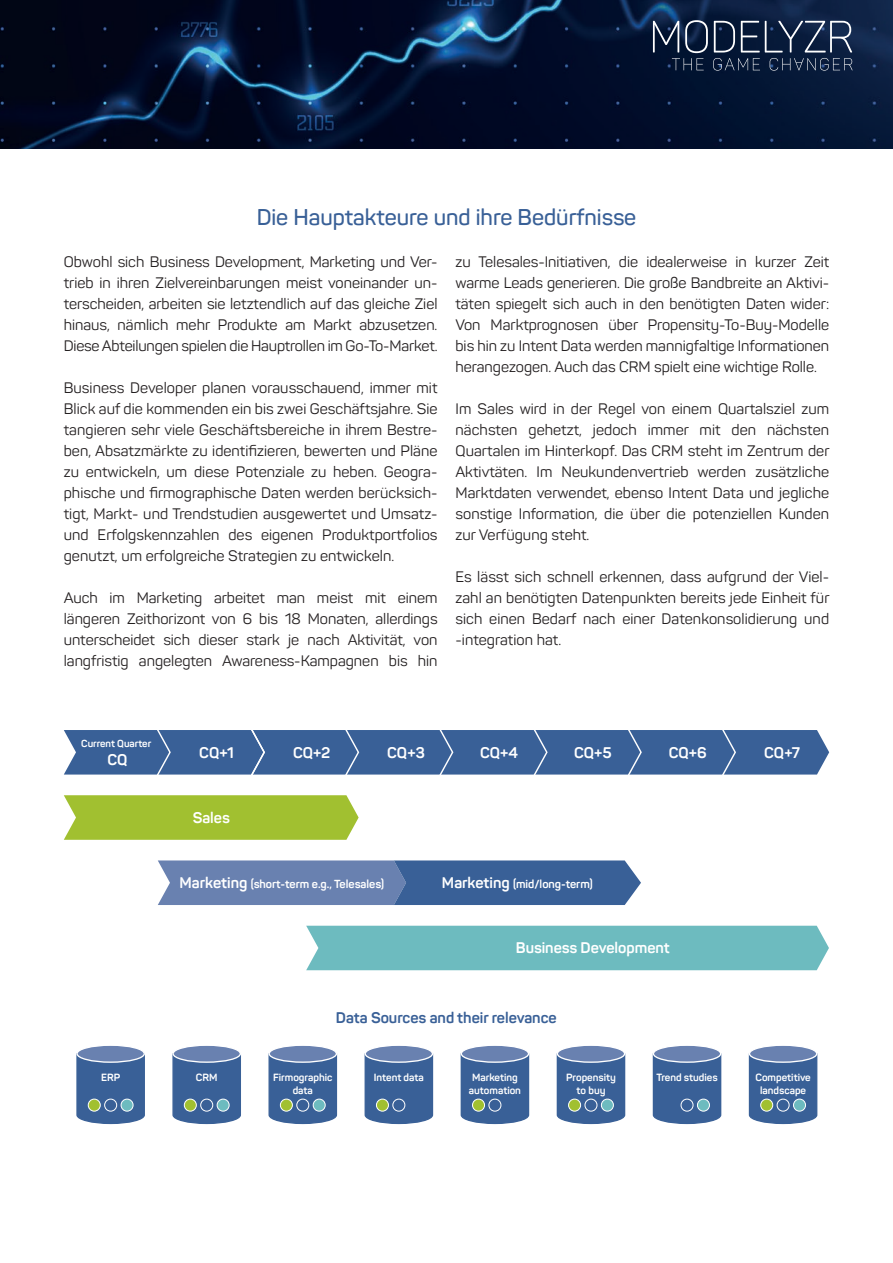
<style>
.page{position:relative;width:893px;height:1263px;background:#fff}
.page>*{position:absolute;margin:0;border:0;box-sizing:border-box;transform-origin:0 0}
.t1{font:600 22.5px "Panton";color:#396097}
.t2{font:700 15.3px "Panton";color:#fff}
.t3{font:700 15.3px "Panton";color:#396097}
.t4{font:15px/21px "Panton";color:#231f20;text-align:justify}
.t5{font:700 11.55px "Panton";color:#fff}
.t6{font:700 10.35px/12.5px "Panton";color:#fff;text-align:center}
.t7{font:700 10.05px "Panton";color:#fff}
.s1{font-size:15.3px}
</style>
<div class="page">
<div style="left:64px;top:730px;width:765px;height:45px;background:#396097"></div>
<svg style="left:64px;top:795px;width:295px;height:45px;background:#a5c33a"></svg>
<svg style="left:158px;top:860px;width:483px;height:45px;background:#5876a7"></svg>
<div style="left:306px;top:926px;width:523px;height:44px;background:#6dbbbf"></div>
<svg style="left:76px;top:1055px;width:69px;height:70px;background:#476b9e"></svg>
<div style="left:77px;top:1045px;width:67px;height:17px;background:#6981b0;border-radius:50%"></div>
<div style="left:76px;top:1044px;width:69px;height:19px;border:1px solid #fff;border-radius:50%"></div>
<div style="left:88px;top:1099px;width:12px;height:12px;background:#a1c030;border-radius:50%"></div>
<div style="left:88px;top:1099px;width:13px;height:12px;border:1px solid #fff;border-radius:50%"></div>
<div style="left:105px;top:1099px;width:12px;height:12px;background:#396097;border-radius:50%"></div>
<div style="left:104px;top:1099px;width:13px;height:12px;border:1px solid #fff;border-radius:50%"></div>
<div style="left:121px;top:1099px;width:12px;height:12px;background:#6dbbbf;border-radius:50%"></div>
<div style="left:121px;top:1099px;width:12px;height:12px;border:1px solid #fff;border-radius:50%"></div>
<svg style="left:172px;top:1055px;width:69px;height:70px;background:#476b9e"></svg>
<div style="left:173px;top:1045px;width:67px;height:17px;background:#6981b0;border-radius:50%"></div>
<div style="left:172px;top:1044px;width:69px;height:19px;border:1px solid #fff;border-radius:50%"></div>
<div style="left:184px;top:1099px;width:12px;height:12px;background:#a1c030;border-radius:50%"></div>
<div style="left:184px;top:1099px;width:13px;height:12px;border:1px solid #fff;border-radius:50%"></div>
<div style="left:201px;top:1099px;width:12px;height:12px;background:#396097;border-radius:50%"></div>
<div style="left:200px;top:1099px;width:13px;height:12px;border:1px solid #fff;border-radius:50%"></div>
<div style="left:217px;top:1099px;width:12px;height:12px;background:#6dbbbf;border-radius:50%"></div>
<div style="left:217px;top:1099px;width:12px;height:12px;border:1px solid #fff;border-radius:50%"></div>
<svg style="left:268px;top:1054px;width:70px;height:71px;background:#496d9f"></svg>
<div style="left:269px;top:1045px;width:67px;height:17px;background:#6981b0;border-radius:50%"></div>
<div style="left:268px;top:1044px;width:69px;height:19px;border:1px solid #fff;border-radius:50%"></div>
<div style="left:280px;top:1099px;width:12px;height:12px;background:#a1c030;border-radius:50%"></div>
<div style="left:280px;top:1099px;width:13px;height:12px;border:1px solid #fff;border-radius:50%"></div>
<div style="left:297px;top:1099px;width:12px;height:12px;background:#396097;border-radius:50%"></div>
<div style="left:296px;top:1099px;width:13px;height:12px;border:1px solid #fff;border-radius:50%"></div>
<div style="left:313px;top:1099px;width:12px;height:12px;background:#6dbbbf;border-radius:50%"></div>
<div style="left:313px;top:1099px;width:13px;height:12px;border:1px solid #fff;border-radius:50%"></div>
<svg style="left:364px;top:1053px;width:70px;height:72px;background:#496c9f"></svg>
<div style="left:365px;top:1045px;width:67px;height:17px;background:#6981b0;border-radius:50%"></div>
<div style="left:365px;top:1044px;width:68px;height:19px;border:1px solid #fff;border-radius:50%"></div>
<div style="left:376px;top:1099px;width:12px;height:12px;background:#a1c030;border-radius:50%"></div>
<div style="left:376px;top:1099px;width:13px;height:12px;border:1px solid #fff;border-radius:50%"></div>
<div style="left:393px;top:1099px;width:12px;height:12px;background:#396097;border-radius:50%"></div>
<div style="left:392px;top:1099px;width:13px;height:12px;border:1px solid #fff;border-radius:50%"></div>
<svg style="left:460px;top:1053px;width:70px;height:72px;background:#496d9f"></svg>
<div style="left:461px;top:1045px;width:68px;height:17px;background:#6981b0;border-radius:50%"></div>
<div style="left:461px;top:1044px;width:68px;height:19px;border:1px solid #fff;border-radius:50%"></div>
<div style="left:472px;top:1099px;width:12px;height:12px;background:#a1c030;border-radius:50%"></div>
<div style="left:472px;top:1099px;width:13px;height:12px;border:1px solid #fff;border-radius:50%"></div>
<div style="left:489px;top:1099px;width:12px;height:12px;background:#396097;border-radius:50%"></div>
<div style="left:489px;top:1099px;width:12px;height:12px;border:1px solid #fff;border-radius:50%"></div>
<svg style="left:556px;top:1053px;width:70px;height:72px;background:#4a6da0"></svg>
<div style="left:557px;top:1045px;width:68px;height:17px;background:#6981b0;border-radius:50%"></div>
<div style="left:557px;top:1044px;width:68px;height:19px;border:1px solid #fff;border-radius:50%"></div>
<div style="left:569px;top:1099px;width:12px;height:12px;background:#a1c030;border-radius:50%"></div>
<div style="left:568px;top:1099px;width:13px;height:12px;border:1px solid #fff;border-radius:50%"></div>
<div style="left:585px;top:1099px;width:12px;height:12px;background:#396097;border-radius:50%"></div>
<div style="left:585px;top:1099px;width:12px;height:12px;border:1px solid #fff;border-radius:50%"></div>
<div style="left:601px;top:1099px;width:12px;height:12px;background:#6dbbbf;border-radius:50%"></div>
<div style="left:601px;top:1099px;width:13px;height:12px;border:1px solid #fff;border-radius:50%"></div>
<svg style="left:652px;top:1053px;width:70px;height:72px;background:#496d9f"></svg>
<div style="left:653px;top:1045px;width:68px;height:17px;background:#6981b0;border-radius:50%"></div>
<div style="left:653px;top:1044px;width:68px;height:19px;border:1px solid #fff;border-radius:50%"></div>
<div style="left:681px;top:1099px;width:12px;height:12px;background:#396097;border-radius:50%"></div>
<div style="left:681px;top:1099px;width:12px;height:12px;border:1px solid #fff;border-radius:50%"></div>
<div style="left:697px;top:1099px;width:12px;height:12px;background:#6dbbbf;border-radius:50%"></div>
<div style="left:697px;top:1099px;width:13px;height:12px;border:1px solid #fff;border-radius:50%"></div>
<svg style="left:748px;top:1053px;width:70px;height:72px;background:#4a6da0"></svg>
<div style="left:749px;top:1045px;width:68px;height:17px;background:#6981b0;border-radius:50%"></div>
<div style="left:749px;top:1044px;width:68px;height:19px;border:1px solid #fff;border-radius:50%"></div>
<div style="left:761px;top:1099px;width:12px;height:12px;background:#a1c030;border-radius:50%"></div>
<div style="left:760px;top:1099px;width:13px;height:12px;border:1px solid #fff;border-radius:50%"></div>
<div style="left:777px;top:1099px;width:12px;height:12px;background:#396097;border-radius:50%"></div>
<div style="left:777px;top:1099px;width:12px;height:12px;border:1px solid #fff;border-radius:50%"></div>
<div style="left:793px;top:1099px;width:12px;height:12px;background:#6dbbbf;border-radius:50%"></div>
<div style="left:793px;top:1099px;width:13px;height:12px;border:1px solid #fff;border-radius:50%"></div>
<img style="left:0;top:0;width:893px;height:149px">
<svg style="left:653px;top:20px;width:200px;height:51px;background:#293955"></svg>
<h1 class="t1" style="left:257px;top:203px;width:381px">Die Hauptakteure und ihre Bedürfnisse</h1>
<p class="t4" style="left:64px;top:251px;width:375px">Obwohl sich Business Development, Marketing und Ver&shy;trieb in ihren Zielvereinbarungen meist voneinander un&shy;terscheiden, arbeiten sie letztendlich auf das gleiche Ziel hinaus, nämlich mehr Produkte am Markt abzusetzen.<br>Diese Abteilungen spielen die Hauptrollen im Go-To-Market.</p>
<p class="t4" style="left:64px;top:377px;width:375px">Business Developer planen vorausschauend, immer mit Blick auf die kommenden ein bis zwei Geschäftsjahre. Sie tangieren sehr viele Geschäftsbereiche in ihrem Bestre&shy;ben, Absatzmärkte zu identifizieren, bewerten und Pläne zu entwickeln, um diese Potenziale zu heben. Geogra&shy;phische und firmographische Daten werden berücksich&shy;tigt, Markt- und Trendstudien ausgewertet und Umsatz&shy;und Erfolgskennzahlen des eigenen Produktportfolios genutzt, um erfolgreiche Strategien zu entwickeln.</p>
<p class="t4" style="left:64px;top:587px;width:375px">Auch im Marketing arbeitet man meist mit einem längeren Zeithorizont von 6 bis 18 Monaten, allerdings unterscheidet sich dieser stark je nach Aktivität, von langfristig angelegten Awareness-Kampagnen bis hin</p>
<p class="t4" style="left:455px;top:251px;width:375px">zu Telesales-Initiativen, die idealerweise in kurzer Zeit warme Leads generieren. Die große Bandbreite an Aktivi&shy;täten spiegelt sich auch in den benötigten Daten wider:<br>Von Marktprognosen über Propensity-To-Buy-Modelle bis hin zu Intent Data werden mannigfaltige Informationen herangezogen. Auch das CRM spielt eine wichtige Rolle.</p>
<p class="t4" style="left:455px;top:398px;width:376px">Im Sales wird in der Regel von einem Quartalsziel zum nächsten gehetzt, jedoch immer mit den nächsten Quartalen im Hinterkopf. Das CRM steht im Zentrum der Aktivtäten. Im Neukundenvertrieb werden zusätzliche Marktdaten verwendet, ebenso Intent Data und jegliche sonstige Information, die über die potenziellen Kunden zur Verfügung steht.</p>
<p class="t4" style="left:455px;top:566px;width:376px">Es lässt sich schnell erkennen, dass aufgrund der Viel&shy;zahl an benötigten Datenpunkten bereits jede Einheit für sich einen Bedarf nach einer Datenkonsolidierung und -integration hat.</p>
<p class="t7" style="left:81px;top:737px;width:71px">Current Quarter</p>
<p class="t2" style="left:108px;top:750px;width:22px">CQ</p>
<p class="t2" style="left:199px;top:743px;width:36px">CQ+1</p>
<p class="t2" style="left:293px;top:743px;width:39px">CQ+2</p>
<p class="t2" style="left:387px;top:743px;width:39px">CQ+3</p>
<p class="t2" style="left:480px;top:743px;width:40px">CQ+4</p>
<p class="t2" style="left:574px;top:743px;width:39px">CQ+5</p>
<p class="t2" style="left:669px;top:743px;width:40px">CQ+6</p>
<p class="t2" style="left:764px;top:743px;width:37px">CQ+7</p>
<p class="t2" style="left:193px;top:808px;width:39px">Sales</p>
<p class="t5" style="left:180px;top:877px;width:206px"><span class="s1">Marketing</span> (short-term e.g., Telesales)</p>
<p class="t5" style="left:442px;top:877px;width:152px"><span class="s1">Marketing</span> (mid/long-term)</p>
<p class="t2" style="left:516px;top:938px;width:156px">Business Development</p>
<p class="t3" style="left:336px;top:1008px;width:222px">Data Sources and their relevance</p>
<p class="t6" style="left:101px;top:1071px;width:21px">ERP</p>
<p class="t6" style="left:196px;top:1071px;width:23px">CRM</p>
<p class="t6" style="left:273px;top:1071px;width:61px">Firmographic data</p>
<p class="t6" style="left:374px;top:1071px;width:52px">Intent data</p>
<p class="t6" style="left:469px;top:1071px;width:54px">Marketing automation</p>
<p class="t6" style="left:566px;top:1071px;width:51px">Propensity to buy</p>
<p class="t6" style="left:656px;top:1071px;width:63px">Trend studies</p>
<p class="t6" style="left:755px;top:1071px;width:57px">Competitive landscape</p>
</div>
